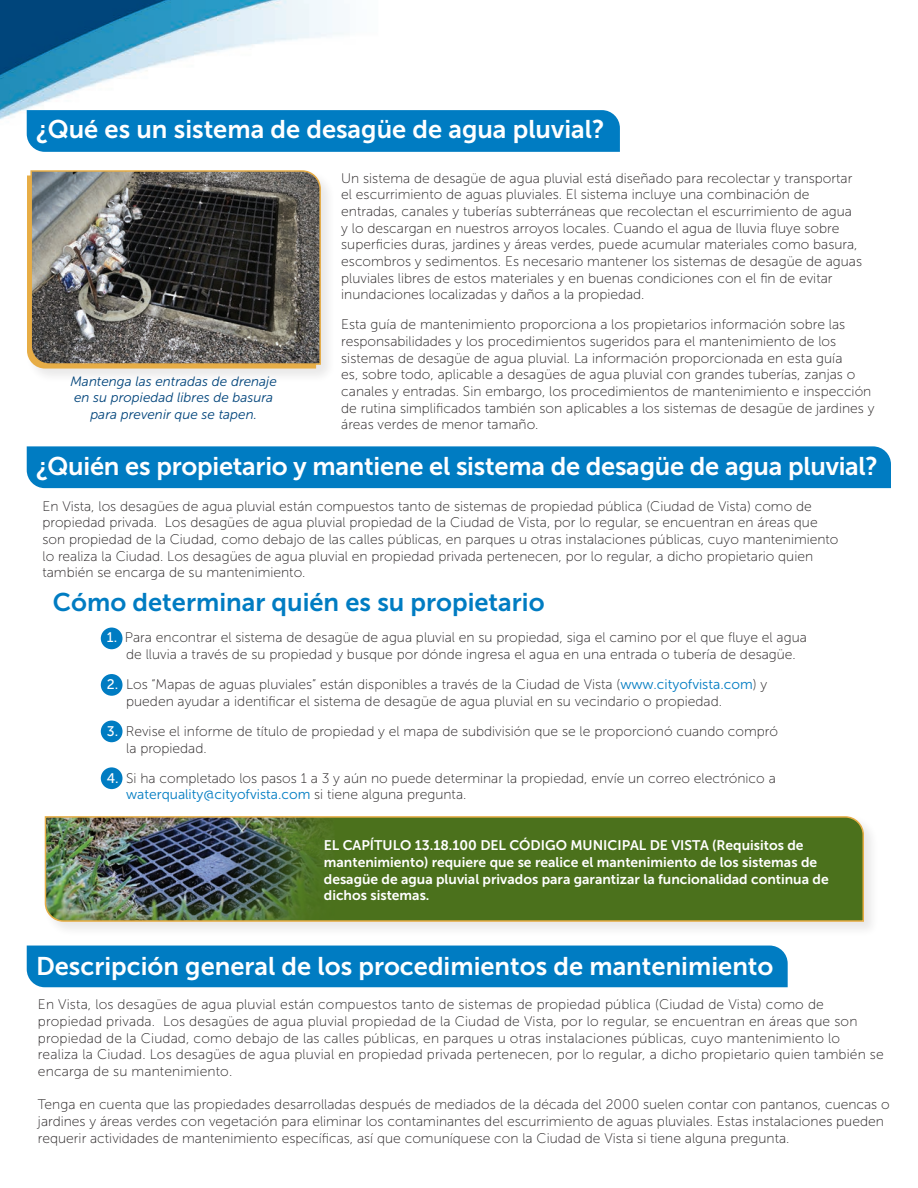
<style>
.page{position:relative;width:918px;height:1188px;background:#fff}
.page>*{position:absolute;margin:0;border:0;box-sizing:border-box;transform-origin:0 0}
.t1{font:25.5px "Museo Sans 700";color:#fff}
.t2{font:25.5px "Museo Sans 700";color:#007cc2}
.t3{font:13.8px/16.6px "Museo Sans 100";color:#231f20}
.t4{font:13.8px/16.6px "Museo Sans 700";color:#fff}
.t5{font:13.8px "Museo Sans 300";color:#007cc2}
.t6{font:italic 13.5px/16.2px "Museo Sans 300";color:#00447b;text-align:center}
.s1{font-family:"Museo Sans 500";color:#fff}
.s2{font-family:"Museo Sans 300";color:#007cc2}
.s3{font-family:"Museo Sans 100";color:#231f20}
</style>
<div class="page">
<img style="left:0;top:0;width:891px;height:988px">
<div style="left:43px;top:814px;width:836px;height:123px;background:#231f20;opacity:.1"></div>
<img style="left:44px;top:816px;width:821px;height:107px">
<div style="left:27px;top:946px;width:761px;height:41px;background:#007cc2"></div>
<div style="left:27px;top:446px;width:864px;height:42px;background:#007cc2"></div>
<div style="left:27px;top:110px;width:593px;height:42px;background:#007cc2"></div>
<div style="left:25px;top:169px;width:311px;height:215px;background:#231f20;opacity:.1"></div>
<svg style="left:27px;top:176px;width:289px;height:193px"></svg>
<svg style="left:30px;top:170px;width:292px;height:196px;background:#5f5c56"></svg>
<div style="left:101px;top:628px;width:22px;height:21px;background:#007cc2;border-radius:50%"></div>
<div style="left:101px;top:674px;width:22px;height:22px;background:#007cc2;border-radius:50%"></div>
<div style="left:101px;top:721px;width:22px;height:21px;background:#007cc2;border-radius:50%"></div>
<div style="left:101px;top:767px;width:22px;height:22px;background:#007cc2;border-radius:50%"></div>
<h1 class="t1" style="left:36px;top:115px;width:570px">¿Qué es un sistema de desagüe de agua pluvial?</h1>
<p class="t3" style="left:341px;top:170px;width:522px">Un sistema de desagüe de agua pluvial está diseñado para recolectar y transportar el escurrimiento de aguas pluviales. El sistema incluye una combinación de entradas, canales y tuberías subterráneas que recolectan el escurrimiento de agua y lo descargan en nuestros arroyos locales. Cuando el agua de lluvia fluye sobre superficies duras, jardines y áreas verdes, puede acumular materiales como basura, escombros y sedimentos. Es necesario mantener los sistemas de desagüe de aguas pluviales libres de estos materiales y en buenas condiciones con el fin de evitar inundaciones localizadas y daños a la propiedad.</p>
<p class="t3" style="left:341px;top:317px;width:535px">Esta guía de mantenimiento proporciona a los propietarios información sobre las responsabilidades y los procedimientos sugeridos para el mantenimiento de los sistemas de desagüe de agua pluvial. La información proporcionada en esta guía<br>es, sobre todo, aplicable a desagües de agua pluvial con grandes tuberías, zanjas o canales y entradas. Sin embargo, los procedimientos de mantenimiento e inspección de rutina simplificados también son aplicables a los sistemas de desagüe de jardines y áreas verdes de menor tamaño.</p>
<h1 class="t1" style="left:36px;top:452px;width:844px">¿Quién es propietario y mantiene el sistema de desagüe de agua pluvial?</h1>
<p class="t3" style="left:42px;top:498px;width:798px">En Vista, los desagües de agua pluvial están compuestos tanto de sistemas de propiedad pública (Ciudad de Vista) como de propiedad privada. Los desagües de agua pluvial propiedad de la Ciudad de Vista, por lo regular, se encuentran en áreas que son propiedad de la Ciudad, como debajo de las calles públicas, en parques u otras instalaciones públicas, cuyo mantenimiento lo realiza la Ciudad. Los desagües de agua pluvial en propiedad privada pertenecen, por lo regular, a dicho propietario quien también se encarga de su mantenimiento.</p>
<p class="t6" style="left:70px;top:374px;width:208px">Mantenga las entradas de drenaje en su propiedad libres de basura para prevenir que se tapen.</p>
<h1 class="t2" style="left:53px;top:588px;width:493px">Cómo determinar quién es su propietario</h1>
<p class="t3" style="left:107px;top:629px;width:701px;text-align:center"><span class="s1">1.</span> Para encontrar el sistema de desagüe de agua pluvial en su propiedad, siga el camino por el que fluye el agua de lluvia a través de su propiedad y busque por dónde ingresa el agua en una entrada o tubería de desagüe.</p>
<p class="t3" style="left:126px;top:676px;width:642px;text-indent:-19px"><span class="s1">2.</span> Los “Mapas de aguas pluviales” están disponibles a través de la Ciudad de Vista (<span class="s2">www.cityofvista.com</span>) y pueden ayudar a identificar el sistema de desagüe de agua pluvial en su vecindario o propiedad.</p>
<p class="t3" style="left:126px;top:723px;width:653px;text-indent:-19px"><span class="s1">3.</span> Revise el informe de título de propiedad y el mapa de subdivisión que se le proporcionó cuando compró la propiedad.</p>
<p class="t3" style="left:107px;top:770px;width:670px"><span class="s1">4.</span> Si ha completado los pasos 1 a 3 y aún no puede determinar la propiedad, envíe un correo electrónico a</p>
<p class="t5" style="left:126px;top:787px;width:342px">waterquality@cityofvista.com <span class="s3">si tiene alguna pregunta.</span></p>
<p class="t4" style="left:324px;top:837px;width:506px">EL CAPÍTULO 13.18.100 DEL CÓDIGO MUNICIPAL DE VISTA (Requisitos de mantenimiento) requiere que se realice el mantenimiento de los sistemas de desagüe de agua pluvial privados para garantizar la funcionalidad continua de dichos sistemas.</p>
<h1 class="t1" style="left:36px;top:952px;width:739px">Descripción general de los procedimientos de mantenimiento</h1>
<p class="t3" style="left:38px;top:996px;width:847px">En Vista, los desagües de agua pluvial están compuestos tanto de sistemas de propiedad pública (Ciudad de Vista) como de propiedad privada. Los desagües de agua pluvial propiedad de la Ciudad de Vista, por lo regular, se encuentran en áreas que son propiedad de la Ciudad, como debajo de las calles públicas, en parques u otras instalaciones públicas, cuyo mantenimiento lo realiza la Ciudad. Los desagües de agua pluvial en propiedad privada pertenecen, por lo regular, a dicho propietario quien también se encarga de su mantenimiento.</p>
<p class="t3" style="left:38px;top:1096px;width:853px">Tenga en cuenta que las propiedades desarrolladas después de mediados de la década del 2000 suelen contar con pantanos, cuencas o jardines y áreas verdes con vegetación para eliminar los contaminantes del escurrimiento de aguas pluviales. Estas instalaciones pueden requerir actividades de mantenimiento específicas, así que comuníquese con la Ciudad de Vista si tiene alguna pregunta.</p>
</div>
